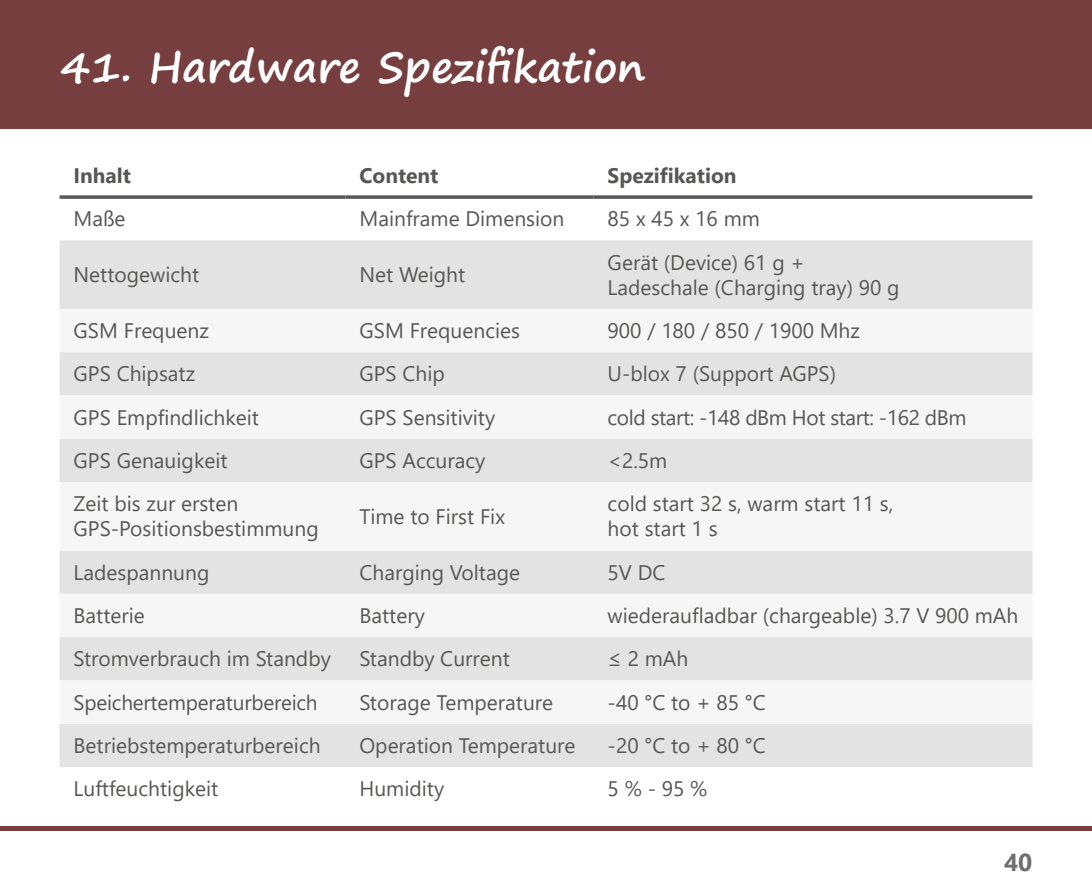
<style>
.page{position:relative;width:1092px;height:893px;background:#fff}
.page>*{position:absolute;margin:0;border:0;box-sizing:border-box;transform-origin:0 0}
.t1{font:700 42px "Segoe Print";color:#fff}
.t2{font:700 24.5px "Segoe UI";color:#706f6f}
.t3{font:21px/25.2px "Segoe UI";color:#575756}
.t4{font:21px "Segoe UI";letter-spacing:-.02em;color:#575756}
.t5{font:700 21px "Segoe UI";color:#575756}
</style>
<div class="page">
<div style="left:0;top:0;width:1091px;height:129px;background:#773e3f"></div>
<div style="left:0;top:825px;width:1091px;height:5px;background:#773e3f"></div>
<div style="left:60px;top:240px;width:972px;height:527px;background:#e3e3e3"></div>
<svg style="left:60px;top:309px;width:972px;height:415px;fill:#f6f6f6"></svg>
<svg style="left:60px;top:195px;width:285px;height:4px"></svg>
<svg style="left:345px;top:195px;width:248px;height:4px"></svg>
<svg style="left:593px;top:195px;width:439px;height:4px;background:#6b6b6a"></svg>
<h1 class="t1" style="left:60px;top:29px;width:587px">41. Hardware Spezifikation</h1>
<p class="t5" style="left:74px;top:159px;width:59px">Inhalt</p>
<p class="t5" style="left:359px;top:159px;width:80px">Content</p>
<p class="t5" style="left:607px;top:159px;width:130px">Spezifikation</p>
<p class="t3" style="left:74px;top:206px;width:53px">Maße</p>
<p class="t3" style="left:359px;top:206px;width:206px">Mainframe Dimension</p>
<p class="t3" style="left:607px;top:206px;width:154px">85 x 45 x 16 mm</p>
<p class="t3" style="left:74px;top:262px;width:127px">Nettogewicht</p>
<p class="t3" style="left:359px;top:262px;width:107px">Net Weight</p>
<p class="t3" style="left:607px;top:249px;width:293px">Gerät (Device) 61 g +<br>Ladeschale (Charging tray) 90 g</p>
<p class="t3" style="left:74px;top:318px;width:137px">GSM Frequenz</p>
<p class="t3" style="left:359px;top:318px;width:162px">GSM Frequencies</p>
<p class="t3" style="left:607px;top:318px;width:254px">900 / 180 / 850 / 1900 Mhz</p>
<p class="t3" style="left:74px;top:361px;width:123px">GPS Chipsatz</p>
<p class="t3" style="left:359px;top:361px;width:87px">GPS Chip</p>
<p class="t3" style="left:607px;top:361px;width:230px">U-blox 7 (Support AGPS)</p>
<p class="t3" style="left:74px;top:404px;width:187px">GPS Empfindlichkeit</p>
<p class="t3" style="left:359px;top:404px;width:137px">GPS Sensitivity</p>
<p class="t4" style="left:607px;top:400px;width:360px">cold start: -148 dBm Hot start: -162 dBm</p>
<p class="t3" style="left:74px;top:447px;width:155px">GPS Genauigkeit</p>
<p class="t3" style="left:359px;top:447px;width:127px">GPS Accuracy</p>
<p class="t3" style="left:607px;top:447px;width:61px">&lt;2.5m</p>
<p class="t3" style="left:74px;top:491px;width:247px">Zeit bis zur ersten<br>GPS-Positionsbestimmung</p>
<p class="t3" style="left:607px;top:491px;width:287px">cold start 32 s, warm start 11 s, hot start 1 s</p>
<p class="t3" style="left:359px;top:503px;width:147px">Time to First Fix</p>
<p class="t3" style="left:74px;top:559px;width:137px">Ladespannung</p>
<p class="t3" style="left:359px;top:559px;width:162px">Charging Voltage</p>
<p class="t3" style="left:607px;top:559px;width:59px">5V DC</p>
<p class="t3" style="left:74px;top:603px;width:73px">Batterie</p>
<p class="t3" style="left:359px;top:603px;width:67px">Battery</p>
<p class="t3" style="left:607px;top:603px;width:412px">wiederaufladbar (chargeable) 3.7 V 900 mAh</p>
<p class="t3" style="left:74px;top:646px;width:259px">Stromverbrauch im Standby</p>
<p class="t3" style="left:359px;top:646px;width:152px">Standby Current</p>
<p class="t3" style="left:607px;top:646px;width:82px">≤ 2 mAh</p>
<p class="t3" style="left:74px;top:689px;width:246px">Speichertemperaturbereich</p>
<p class="t3" style="left:359px;top:689px;width:195px">Storage Temperature</p>
<p class="t3" style="left:607px;top:689px;width:160px">-40 °C to + 85 °C</p>
<p class="t3" style="left:74px;top:732px;width:248px">Betriebstemperaturbereich</p>
<p class="t3" style="left:359px;top:732px;width:217px">Operation Temperature</p>
<p class="t3" style="left:607px;top:732px;width:160px">-20 °C to + 80 °C</p>
<p class="t3" style="left:74px;top:776px;width:146px">Luftfeuchtigkeit</p>
<p class="t3" style="left:359px;top:776px;width:86px">Humidity</p>
<p class="t3" style="left:607px;top:776px;width:101px">5 % - 95 %</p>
<p class="t2" style="left:1004px;top:843px;width:30px">40</p>
</div>
